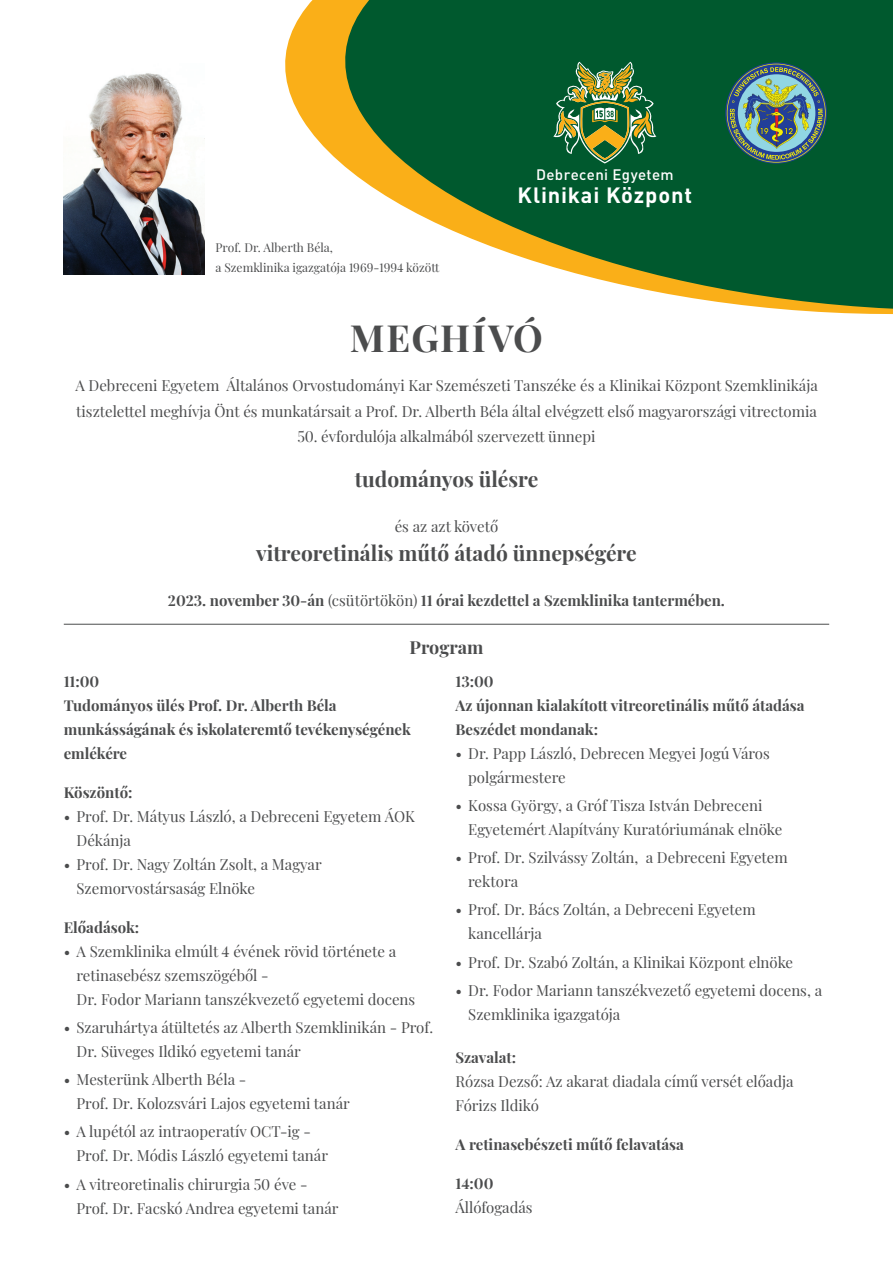
<style>
.page{position:relative;width:893px;height:1263px;background:#fff}
.page>*{position:absolute;margin:0;border:0;box-sizing:border-box;transform-origin:0 0}
.t1{font:700 37.5px "Playfair Display";letter-spacing:.04em;color:#4b4c4d}
.t2{font:700 21.9px "DIN Pro";letter-spacing:.035em;color:#fff}
.t3{font:700 21px "Playfair Display";color:#4b4c4d}
.t4{font:700 18px "Playfair Display";color:#4b4c4d}
.t5{font:15px/24px "Playfair Display";color:#4b4c4d}
.t6{font:700 15px/24px "Playfair Display";color:#4b4c4d}
.t7{font:500 15px "DIN Pro";letter-spacing:.025em;color:#fff}
.t8{font:12px "Playfair Display";color:#4b4c4d}
.s1{font-weight:400}
</style>
<div class="page">
<svg style="left:285px;top:0;width:608px;height:314px;fill:#00592e"></svg>
<svg style="left:727px;top:64px;width:99px;height:99px"></svg>
<svg style="left:553px;top:62px;width:103px;height:102px"></svg>
<img style="left:64px;top:73px;width:140px;height:202px">
<hr style="left:64px;top:624px;width:765px;height:1px;background:#4b4c4d">
<p class="t7" style="left:536px;top:164px;width:139px">Debreceni Egyetem</p>
<p class="t8" style="left:216px;top:238px;width:119px">Prof. Dr. Alberth Béla,</p>
<p class="t8" style="left:216px;top:258px;width:225px">a Szemklinika igazgatója 1969-1994 között</p>
<p class="t2" style="left:518px;top:180px;width:176px">Klinikai Központ</p>
<p class="t1" style="left:350px;top:308px;width:195px">MEGHÍVÓ</p>
<p class="t5" style="left:75px;top:372px;width:744px;line-height:25.5px">A Debreceni Egyetem Általános Orvostudományi Kar Szemészeti Tanszéke és a Klinikai Központ Szemklinikája tisztelettel meghívja Önt és munkatársait a Prof. Dr. Alberth Béla által elvégzett első magyarországi vitrectomia</p>
<p class="t5" style="left:297px;top:423px;width:300px">50. évfordulója alkalmából szervezett ünnepi</p>
<p class="t3" style="left:355px;top:463px;width:185px">tudományos ülésre</p>
<p class="t5" style="left:395px;top:513px;width:105px">és az azt követő</p>
<p class="t3" style="left:256px;top:536px;width:382px">vitreoretinális műtő átadó ünnepségére</p>
<p class="t6" style="left:168px;top:587px;width:559px">2023. november 30-án <span class="s1">(csütörtökön)</span> 11 órai kezdettel a Szemklinika tantermében.</p>
<p class="t4" style="left:410px;top:633px;width:75px">Program</p>
<p class="t6" style="left:64px;top:668px;width:37px">11:00</p>
<p class="t6" style="left:64px;top:692px;width:349px">Tudományos ülés Prof. Dr. Alberth Béla munkásságának és iskolateremtő tevékenységének emlékére</p>
<p class="t6" style="left:64px;top:779px;width:70px">Köszöntő:</p>
<p class="t5" style="left:77px;top:803px;width:340px;text-indent:-13px">• Prof. Dr. Mátyus László, a Debreceni Egyetem ÁOK<br>Dékánja</p>
<p class="t5" style="left:77px;top:851px;width:247px;text-indent:-13px">• Prof. Dr. Nagy Zoltán Zsolt, a Magyar<br>Szemorvostársaság Elnöke</p>
<p class="t6" style="left:64px;top:914px;width:77px">Előadások:</p>
<p class="t5" style="left:77px;top:938px;width:340px;text-indent:-13px">• A Szemklinika elmúlt 4 évének rövid története a retinasebész szemszögéből -<br>Dr. Fodor Mariann tanszékvezető egyetemi docens</p>
<p class="t5" style="left:77px;top:1014px;width:358px;text-indent:-13px">• Szaruhártya átültetés az Alberth Szemklinikán - Prof.<br>Dr. Süveges Ildikó egyetemi tanár</p>
<p class="t5" style="left:77px;top:1066px;width:275px;text-indent:-13px">• Mesterünk Alberth Béla -<br>Prof. Dr. Kolozsvári Lajos egyetemi tanár</p>
<p class="t5" style="left:77px;top:1118px;width:253px;text-indent:-13px">• A lupétól az intraoperatív OCT-ig -<br>Prof. Dr. Módis László egyetemi tanár</p>
<p class="t5" style="left:77px;top:1171px;width:263px;text-indent:-13px">• A vitreoretinalis chirurgia 50 éve -<br>Prof. Dr. Facskó Andrea egyetemi tanár</p>
<p class="t6" style="left:455px;top:668px;width:40px">13:00</p>
<p class="t6" style="left:455px;top:692px;width:351px">Az újonnan kialakított vitreoretinális műtő átadása</p>
<p class="t6" style="left:455px;top:716px;width:144px">Beszédet mondanak:</p>
<p class="t5" style="left:468px;top:740px;width:303px;text-indent:-13px">• Dr. Papp László, Debrecen Megyei Jogú Város polgármestere</p>
<p class="t5" style="left:468px;top:792px;width:316px;text-indent:-13px">• Kossa György, a Gróf Tisza István Debreceni<br>Egyetemért Alapítvány Kuratóriumának elnöke</p>
<p class="t5" style="left:468px;top:844px;width:321px;text-indent:-13px">• Prof. Dr. Szilvássy Zoltán, a Debreceni Egyetem rektora</p>
<p class="t5" style="left:468px;top:896px;width:289px;text-indent:-13px">• Prof. Dr. Bács Zoltán, a Debreceni Egyetem kancellárja</p>
<p class="t5" style="left:455px;top:949px;width:339px">• Prof. Dr. Szabó Zoltán, a Klinikai Központ elnöke</p>
<p class="t5" style="left:468px;top:977px;width:355px;text-indent:-13px">• Dr. Fodor Mariann tanszékvezető egyetemi docens, a<br>Szemklinika igazgatója</p>
<p class="t6" style="left:455px;top:1044px;width:62px">Szavalat:</p>
<p class="t5" style="left:455px;top:1068px;width:340px">Rózsa Dezső: Az akarat diadala című versét előadja<br>Fórizs Ildikó</p>
<p class="t6" style="left:455px;top:1131px;width:230px">A retinasebészeti műtő felavatása</p>
<p class="t6" style="left:455px;top:1170px;width:40px">14:00</p>
<p class="t5" style="left:455px;top:1194px;width:79px">Állófogadás</p>
</div>
